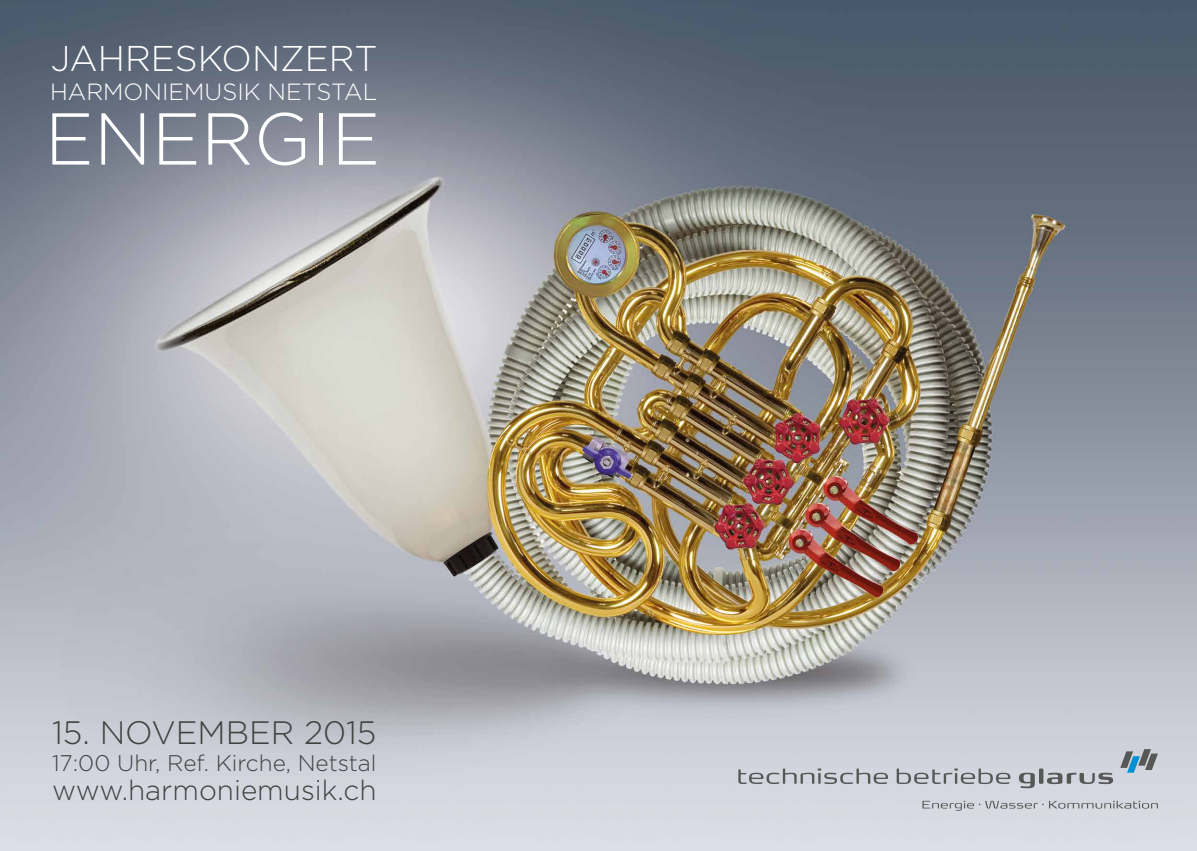
<style>
.page{position:relative;width:1197px;height:851px;background:#fff}
.page>*{position:absolute;margin:0;border:0;box-sizing:border-box;transform-origin:0 0}
.t1{font:300 73.2px "Gotham";color:#fff}
.t2{font:300 35.8px "Gotham";color:#fff}
.t3{font:300 32.4px "Gotham";color:#414141}
.t4{font:300 28px "Gotham";color:#414141}
.t5{font:300 23.4px "Gotham";color:#fff}
.t6{font:300 22.6px "Gotham";color:#414141}
</style>
<div class="page">
<img style="left:0;top:0;width:1196px;height:850px">
<svg style="left:1120px;top:749px;width:37px;height:23px"></svg>
<svg style="left:738px;top:768px;width:150px;height:16px;background:#b3b6bc"></svg>
<svg style="left:896px;top:768px;width:114px;height:16px;background:#b0b3b9"></svg>
<svg style="left:1018px;top:772px;width:16px;height:16px"></svg>
<div style="left:1038px;top:768px;width:5px;height:15px;background:#575756;border-radius:2px"></div>
<svg style="left:1046px;top:772px;width:66px;height:12px"></svg>
<svg style="left:922px;top:800px;width:235px;height:10px;background:#bec0c6"></svg>
<h2 class="t2" style="left:51px;top:35px;width:328px">JAHRESKONZERT</h2>
<p class="t5" style="left:50px;top:77px;width:329px">HARMONIEMUSIK NETSTAL</p>
<h1 class="t1" style="left:45px;top:92px;width:337px">ENERGIE</h1>
<h3 class="t3" style="left:52px;top:711px;width:326px">15. NOVEMBER 2015</h3>
<p class="t6" style="left:52px;top:748px;width:326px">17:00 Uhr, Ref. Kirche, Netstal</p>
<p class="t4" style="left:52px;top:771px;width:326px">www.harmoniemusik.ch</p>
</div>
